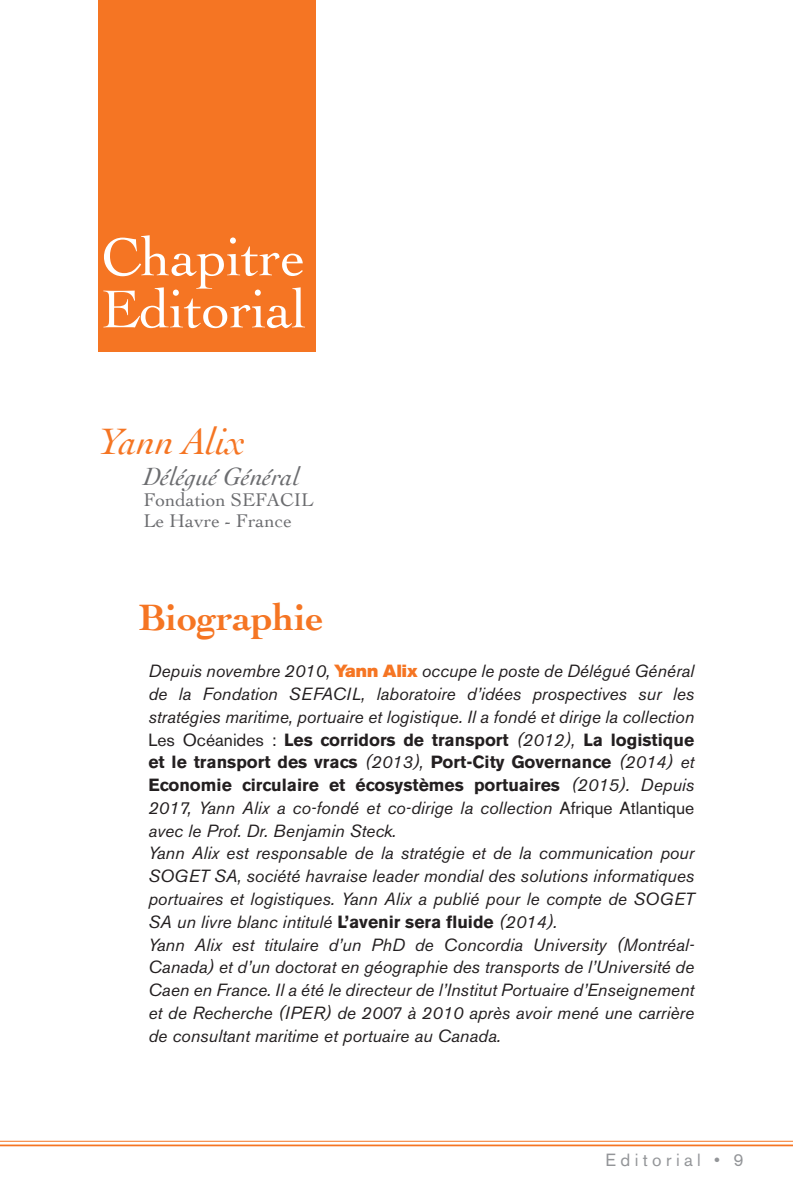
<style>
.page{position:relative;width:793px;height:1190px;background:#fff}
.page>*{position:absolute;margin:0;border:0;box-sizing:border-box;transform-origin:0 0}
.t1{font:56px "Cochin";color:#fff}
.Sous-titre_1{font:700 38.5px "Cochin";color:#f57523}
.auteur{font:italic 38.5px "Cochin";color:#f57523}
.sous_auteur{font:italic 26.25px "Cochin";color:#6c6d70}
.roman_auteur{font:19.25px "Cochin";color:#6c6d70}
.biographie{font:italic 17.5px/22.8px "Akzidenz Grotesk BE";color:#231f20;text-align:justify}
.t2{font:17.5px "Akzidenz Grotesk BE";letter-spacing:.25em;color:#939598}
.s1{font-family:"Akzidenz Grotesk BE Super";font-style:normal;color:#f57523}
.s2{font-style:normal}
.s3{font-weight:700;font-style:normal}
</style>
<div class="page">
<hr style="left:0;top:1140px;width:793px;height:1px;background:#f57523">
<hr style="left:0;top:1144px;width:793px;height:2px;background:#f57523">
<div style="left:99px;top:0;width:217px;height:352px;background:#f57523"></div>
<p class="t1" style="left:101px;top:219px;width:206px">Chapitre</p>
<p class="t1" style="left:101px;top:271px;width:207px">Editorial</p>
<p class="auteur" style="left:99px;top:415px;width:148px">Yann Alix</p>
<p class="sous_auteur" style="left:143px;top:459px;width:158px">Délégué Général</p>
<p class="roman_auteur" style="left:143px;top:487px;width:172px">Fondation SEFACIL</p>
<p class="roman_auteur" style="left:143px;top:508px;width:150px">Le Havre - France</p>
<p class="Sous-titre_1" style="left:139px;top:591px;width:186px">Biographie</p>
<p class="biographie" style="left:148px;top:660px;width:547px">Depuis novembre 2010, <span class="s1">Yann Alix</span> occupe le poste de Délégué Général de la Fondation SEFACIL, laboratoire d’idées prospectives sur les stratégies maritime, portuaire et logistique. Il a fondé et dirige la collection <span class="s2">Les Océanides :</span> <span class="s3">Les corridors de transport</span> (2012), <span class="s3">La logistique et le transport des vracs</span> (2013), <span class="s3">Port-City Governance</span> (2014) et <span class="s3">Economie circulaire et écosystèmes portuaires</span> (2015). Depuis 2017, Yann Alix a co-fondé et co-dirige la collection <span class="s2">Afrique Atlantique </span>avec le Prof. Dr. Benjamin Steck.</p>
<p class="biographie" style="left:148px;top:842px;width:547px">Yann Alix est responsable de la stratégie et de la communication pour SOGET SA, société havraise leader mondial des solutions informatiques portuaires et logistiques. Yann Alix a publié pour le compte de SOGET SA un livre blanc intitulé <span class="s3">L’avenir sera fluide</span> (2014).</p>
<p class="biographie" style="left:148px;top:933px;width:547px">Yann Alix est titulaire d’un PhD de Concordia University (Montréal-Canada) et d’un doctorat en géographie des transports de l’Université de Caen en France. Il a été le directeur de l’Institut Portuaire d’Enseignement et de Recherche (IPER) de 2007 à 2010 après avoir mené une carrière de consultant maritime et portuaire au Canada.</p>
<p class="t2" style="left:605px;top:1149px;width:140px">Editorial • 9</p>
</div>
